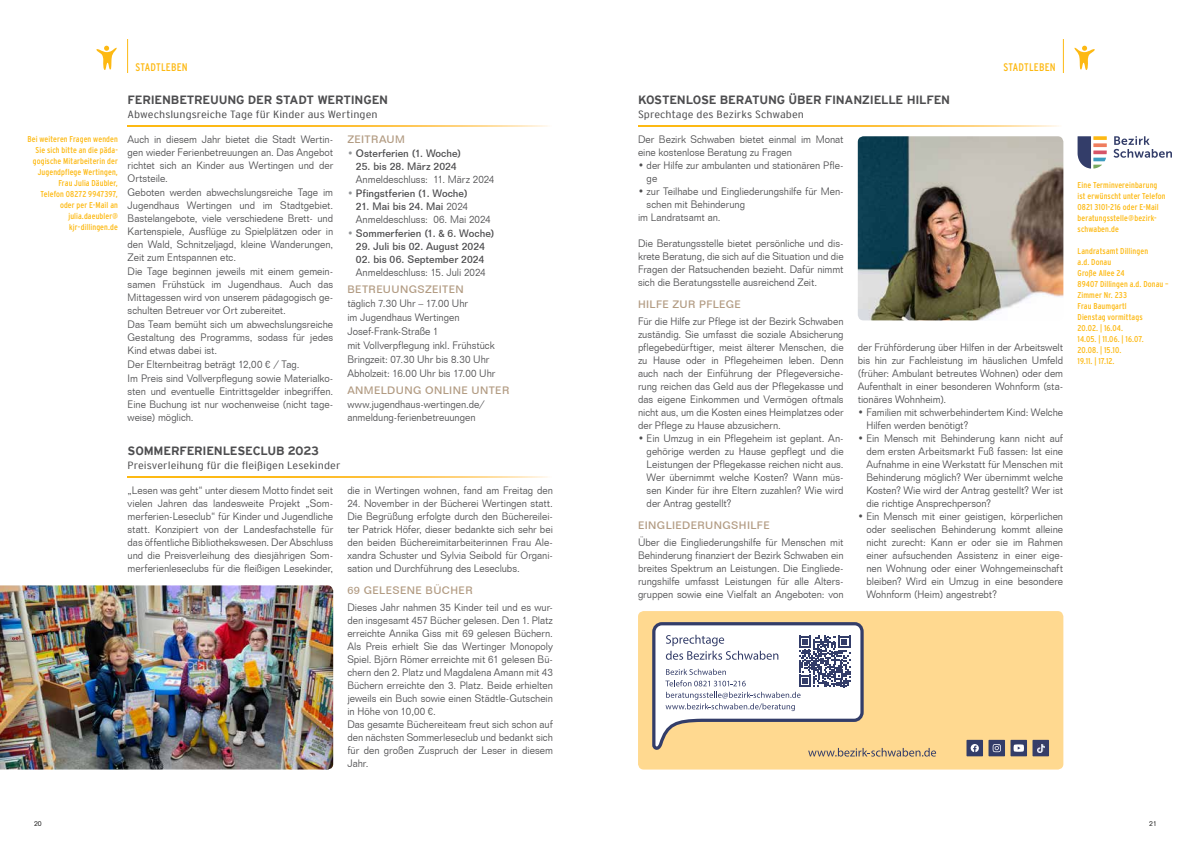
<style>
.page{position:relative;width:1191px;height:842px;background:#fff}
.page>*{position:absolute;margin:0;border:0;box-sizing:border-box;transform-origin:0 0}
.t1{font:700 12px "Interstate Plus";letter-spacing:-.02em;color:#4d4d4f}
.t2{font:condensed 11px "Interstate";letter-spacing:.015em;color:#fdb913}
.t3{font:300 10.5px/13px "Folio BT";letter-spacing:-.005em;color:#4d4d4f;text-align:justify;scale:.95 1}
.t4{font:500 10.5px "Folio BT";color:#4d4d4f;scale:.95 1}
.t5{font:300 condensed 10.5px "Interstate Plus";color:#4d4d4f;scale:1.3 1}
.t6{font:500 10.5px "Folio BT";letter-spacing:.035em;color:#b29b82}
.t7{font:condensed 8.5px/11px "Interstate";letter-spacing:.01em;color:#fdb913}
.t8{font:300 7px "Folio BT";color:#000}
.s1{font-weight:300;color:#939598}
.s2{font-weight:500}
</style>
<div class="page">
<hr style="left:1062px;top:39px;width:1px;height:34px;background:#fdb913">
<svg style="left:1074px;top:46px;width:21px;height:24px"></svg>
<hr style="left:127px;top:39px;width:1px;height:34px;background:#fdb913">
<svg style="left:96px;top:46px;width:21px;height:24px"></svg>
<svg style="left:128px;top:477px;width:420px;height:1px"></svg>
<svg style="left:128px;top:126px;width:420px;height:1px"></svg>
<svg style="left:638px;top:126px;width:421px;height:1px"></svg>
<img style="left:0;top:585px;width:333px;height:184px">
<img style="left:857px;top:136px;width:206px;height:184px">
<div style="left:638px;top:611px;width:425px;height:158px;background:#ffd990;border-radius:6px"></div>
<div style="left:966px;top:740px;width:17px;height:16px;background:#333d69"></div>
<svg style="left:970px;top:744px;width:9px;height:8px"></svg>
<div style="left:988px;top:740px;width:17px;height:16px;background:#333d69"></div>
<svg style="left:992px;top:744px;width:8px;height:8px"></svg>
<div style="left:1010px;top:740px;width:17px;height:16px;background:#333d69"></div>
<svg style="left:1013px;top:744px;width:11px;height:8px"></svg>
<div style="left:1032px;top:740px;width:17px;height:16px;background:#363d69"></div>
<svg style="left:1037px;top:744px;width:7px;height:8px"></svg>
<svg style="left:652px;top:622px;width:284px;height:134px"></svg>
<svg style="left:1077px;top:136px;width:29px;height:33px"></svg>
<svg style="left:1113px;top:136px;width:59px;height:22px"></svg>
<p class="t7" style="left:27px;top:134px;width:92px;text-align:right">Bei weiteren Fragen wenden<br>Sie sich bitte an die päda&shy;gogische Mitarbeiterin der<br>Jugendpflege Wertingen,<br>Frau Julia Däubler,<br>Telefon 08272 9947397, oder per E-Mail an julia.daeubler@ kjr-dillingen.de</p>
<p class="t2" style="left:135px;top:60px;width:54px">Stadtleben</p>
<p class="t2" style="left:1003px;top:60px;width:54px">Stadtleben</p>
<p class="t1" style="left:128px;top:93px;width:262px">FERIENBETREUUNG DER STADT WERTINGEN</p>
<p class="t5" style="left:128px;top:109px;width:194px">Abwechslungsreiche Tage für Kinder aus Wertingen</p>
<p class="t3" style="left:128px;top:133px;width:218px">Auch in diesem Jahr bietet die Stadt Wertin&shy;gen wieder Ferienbetreuungen an. Das Angebot richtet sich an Kinder aus Wertingen und der Ortsteile.</p>
<p class="t3" style="left:128px;top:186px;width:218px">Geboten werden abwechslungsreiche Tage im Jugendhaus Wertingen und im Stadtgebiet.<br>Bastelangebote, viele verschiedene Brett- und Kartenspiele, Ausflüge zu Spielplätzen oder in den Wald, Schnitzeljagd, kleine Wanderungen, Zeit zum Entspannen etc.</p>
<p class="t3" style="left:128px;top:265px;width:218px">Die Tage beginnen jeweils mit einem gemein&shy;samen Frühstück im Jugendhaus. Auch das Mittagessen wird von unserem pädagogisch ge&shy;schulten Betreuer vor Ort zubereitet.</p>
<p class="t3" style="left:128px;top:318px;width:218px">Das Team bemüht sich um abwechslungsreiche Gestaltung des Programms, sodass für jedes Kind etwas dabei ist.</p>
<p class="t3" style="left:128px;top:357px;width:218px;line-height:14px">Der Elternbeitrag beträgt 12,00 € / Tag.<br>Im Preis sind Vollverpflegung sowie Materialko-</p>
<p class="t3" style="left:128px;top:385px;width:218px">sten und eventuelle Eintrittsgelder inbegriffen.<br>Eine Buchung ist nur wochenweise (nicht tage&shy;weise) möglich.</p>
<p class="t6" style="left:347px;top:133px;width:59px">ZEITRAUM</p>
<p class="t4" style="left:347px;top:147px;width:121px"><span class="s1">•</span> OSTERFERIEN (1. WOCHE)</p>
<p class="t4" style="left:356px;top:160px;width:108px">25. BIS 28. MÄRZ 2024</p>
<p class="t3" style="left:356px;top:173px;width:147px">Anmeldeschluss: 11. März 2024</p>
<p class="t4" style="left:347px;top:187px;width:128px"><span class="s1">•</span> PFINGSTFERIEN (1. WOCHE)</p>
<p class="t3" style="left:356px;top:200px;width:143px"><span class="s2">21. MAI BIS 24. MAI</span> 2024<br>Anmeldeschluss: 06. Mai 2024</p>
<p class="t4" style="left:347px;top:227px;width:156px"><span class="s1">•</span> SOMMERFERIEN (1. &amp; 6. WOCHE)</p>
<p class="t4" style="left:356px;top:240px;width:137px">29. JULI BIS 02. AUGUST 2024</p>
<p class="t4" style="left:356px;top:253px;width:137px">02. BIS 06. SEPTEMBER 2024</p>
<p class="t3" style="left:356px;top:266px;width:138px">Anmeldeschluss: 15. Juli 2024</p>
<p class="t6" style="left:347px;top:283px;width:118px">BETREUUNGSZEITEN</p>
<p class="t3" style="left:347px;top:296px;width:157px;line-height:14px;text-align:left">täglich 7.30 Uhr – 17.00 Uhr<br>im Jugendhaus Wertingen<br>Josef-Frank-Straße 1<br>mit Vollverpflegung inkl. Frühstück<br>Bringzeit: 07.30 Uhr bis 8.30 Uhr<br>Abholzeit: 16.00 Uhr bis 17.00 Uhr</p>
<p class="t6" style="left:347px;top:384px;width:163px">ANMELDUNG ONLINE UNTER</p>
<p class="t3" style="left:347px;top:398px;width:146px">www.jugendhaus-wertingen.de/ anmeldung-ferienbetreuungen</p>
<p class="t1" style="left:128px;top:444px;width:193px">SOMMERFERIENLESECLUB 2023</p>
<p class="t5" style="left:128px;top:460px;width:165px">Preisverleihung für die fleißigen Lesekinder</p>
<p class="t3" style="left:128px;top:484px;width:218px">„Lesen was geht“ unter diesem Motto findet seit vielen Jahren das landesweite Projekt „Som&shy;merferien-Leseclub“ für Kinder und Jugendliche statt. Konzipiert von der Landesfachstelle für das öffentliche Bibliothekswesen. Der Abschluss und die Preisverleihung des diesjährigen Som&shy;merferienleseclubs für die fleißigen Lesekinder,</p>
<p class="t3" style="left:347px;top:484px;width:218px">die in Wertingen wohnen, fand am Freitag den</p>
<p class="t3" style="left:347px;top:497px;width:218px">24. November in der Bücherei Wertingen statt.<br>Die Begrüßung erfolgte durch den Büchereilei&shy;ter Patrick Höfer, dieser bedankte sich sehr bei den beiden Büchereimitarbeiterinnen Frau Ale&shy;xandra Schuster und Sylvia Seibold für Organi&shy;sation und Durchführung des Leseclubs.</p>
<p class="t6" style="left:347px;top:583px;width:127px">69 GELESENE BÜCHER</p>
<p class="t3" style="left:347px;top:601px;width:218px;text-align:left">Dieses Jahr nahmen 35 Kinder teil und es wur&shy;den insgesamt 457 Bücher gelesen. Den 1. Platz erreichte Annika Giss mit 69 gelesen Büchern.<br>Als Preis erhielt Sie das Wertinger Monopoly Spiel. Björn Römer erreichte mit 61 gelesen Bü&shy;chern den 2. Platz und Magdalena Amann mit 43<br>Büchern erreichte den 3. Platz. Beide erhielten jeweils ein Buch sowie einen Städtle-Gutschein in Höhe von 10,00 €.<br>Das gesamte Büchereiteam freut sich schon auf den nächsten Sommerleseclub und bedankt sich für den großen Zuspruch der Leser in diesem Jahr.</p>
<p class="t1" style="left:638px;top:93px;width:314px">KOSTENLOSE BERATUNG ÜBER FINANZIELLE H ILFEN</p>
<p class="t5" style="left:638px;top:109px;width:129px">Sprechtage des Bezirks Schwaben</p>
<p class="t3" style="left:638px;top:133px;width:218px">Der Bezirk Schwaben bietet einmal im Monat eine kostenlose Beratung zu Fragen</p>
<p class="t3" style="left:646px;top:159px;width:209px;text-indent:-9px">• der Hilfe zur ambulanten und stationären Pfle&shy;ge</p>
<p class="t3" style="left:638px;top:185px;width:218px">• zur Teilhabe und Eingliederungshilfe für Men-</p>
<p class="t3" style="left:646px;top:198px;width:105px">schen mit Behinderung</p>
<p class="t3" style="left:638px;top:211px;width:88px">im Landratsamt an.</p>
<p class="t3" style="left:638px;top:237px;width:218px">Die Beratungsstelle bietet persönliche und dis&shy;krete Beratung, die sich auf die Situation und die Fragen der Ratsuchenden bezieht. Dafür nimmt sich die Beratungsstelle ausreichend Zeit.</p>
<p class="t6" style="left:638px;top:297px;width:105px">H ILFE ZUR PFLEGE</p>
<p class="t3" style="left:638px;top:315px;width:218px">Für die Hilfe zur Pflege ist der Bezirk Schwaben zuständig. Sie umfasst die soziale Absicherung pflegebedürftiger, meist älterer Menschen, die zu Hause oder in Pflegeheimen leben. Denn auch nach der Einführung der Pflegeversiche&shy;rung reichen das Geld aus der Pflegekasse und das eigene Einkommen und Vermögen oftmals nicht aus, um die Kosten eines Heimplatzes oder der Pflege zu Hause abzusichern.</p>
<p class="t3" style="left:646px;top:432px;width:209px;text-indent:-9px">• Ein Umzug in ein Pflegeheim ist geplant. An&shy;gehörige werden zu Hause gepflegt und die Leistungen der Pflegekasse reichen nicht aus.<br>Wer übernimmt welche Kosten? Wann müs&shy;sen Kinder für ihre Eltern zuzahlen? Wie wird der Antrag gestellt?</p>
<p class="t6" style="left:638px;top:518px;width:133px">EINGLIEDERUNGSHILFE</p>
<p class="t3" style="left:638px;top:536px;width:218px">Über die Eingliederungshilfe für Menschen mit Behinderung finanziert der Bezirk Schwaben ein breites Spektrum an Leistungen. Die Eingliede&shy;rungshilfe umfasst Leistungen für alle Alters&shy;gruppen sowie eine Vielfalt an Angeboten: von</p>
<p class="t3" style="left:857px;top:341px;width:218px">der Frühförderung über Hilfen in der Arbeitswelt bis hin zur Fachleistung im häuslichen Umfeld (früher: Ambulant betreutes Wohnen) oder dem Aufenthalt in einer besonderen Wohnform (sta&shy;tionäres Wohnheim).</p>
<p class="t3" style="left:866px;top:406px;width:209px;text-indent:-9px">• Familien mit schwerbehindertem Kind: Welche<br>Hilfen werden benötigt?</p>
<p class="t3" style="left:866px;top:432px;width:209px;text-indent:-9px">• Ein Mensch mit Behinderung kann nicht auf dem ersten Arbeitsmarkt Fuß fassen: Ist eine Aufnahme in eine Werkstatt für Menschen mit Behinderung möglich? Wer übernimmt welche Kosten? Wie wird der Antrag gestellt? Wer ist die richtige Ansprechperson?</p>
<p class="t3" style="left:866px;top:510px;width:209px;text-indent:-9px">• Ein Mensch mit einer geistigen, körperlichen oder seelischen Behinderung kommt alleine nicht zurecht: Kann er oder sie im Rahmen einer aufsuchenden Assistenz in einer eige&shy;nen Wohnung oder einer Wohngemeinschaft bleiben? Wird ein Umzug in eine besondere Wohnform (Heim) angestrebt?</p>
<p class="t7" style="left:1077px;top:179px;width:90px">Eine Terminvereinbarung ist erwünscht unter Telefon<br>0821 3101-216 oder E-Mail beratungsstelle@bezirk&shy;schwaben.de</p>
<p class="t7" style="left:1077px;top:245px;width:93px">Landratsamt Dillingen<br>a.d. Donau<br>Große Allee 24<br>89407 Dillingen a.d. Donau –<br>Zimmer Nr. 233<br>Frau Baumgartl<br>Dienstag vormittags<br>20.02. | 16.04.<br>14.05. | 11.06. | 16.07.<br>20.08. | 15.10.<br>19.11. | 17.12.</p>
<p class="t8" style="left:34px;top:819px;width:9px">20</p>
<p class="t8" style="left:1149px;top:819px;width:9px">21</p>
</div>
